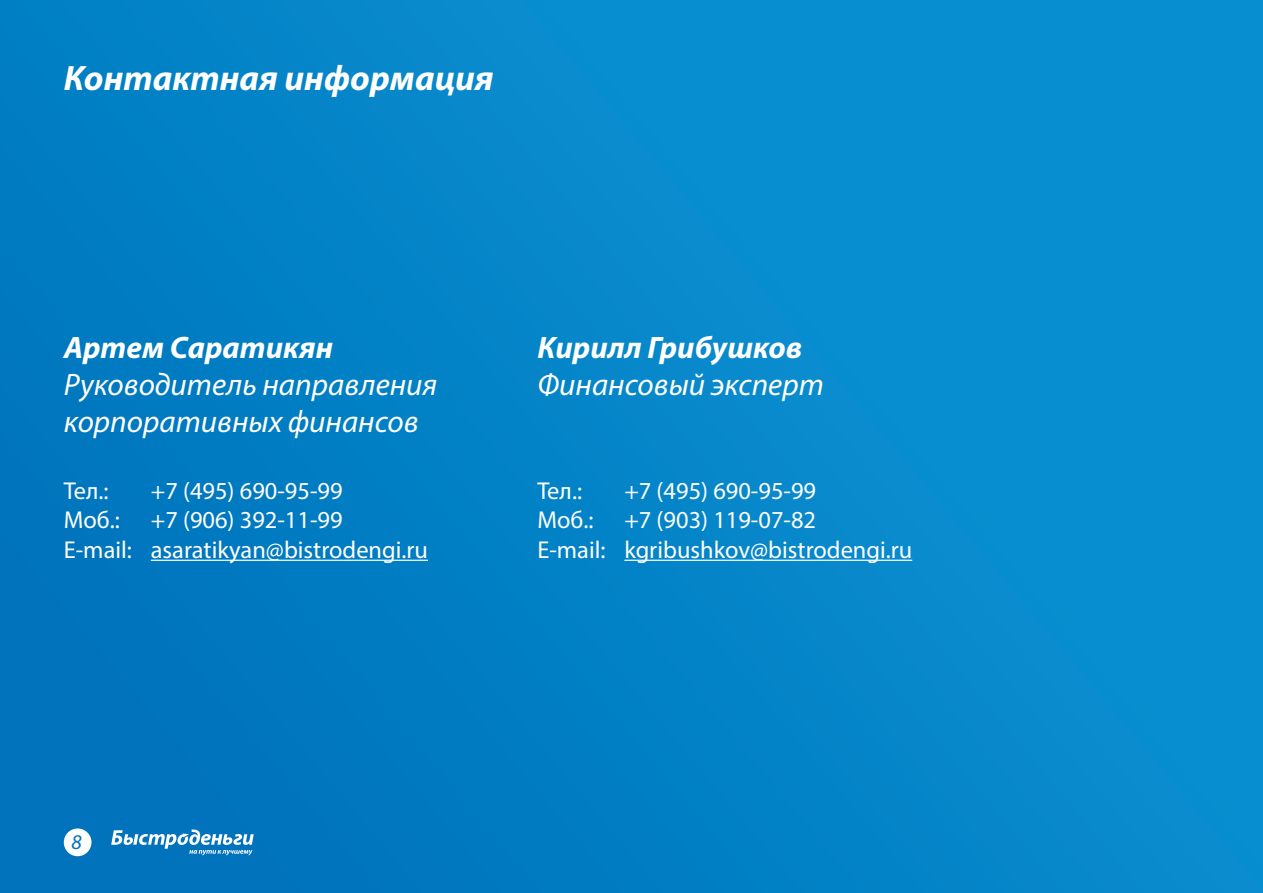
<style>
.page{position:relative;width:1263px;height:893px;background:#fff}
.page>*{position:absolute;margin:0;border:0;box-sizing:border-box;transform-origin:0 0}
.t1{font:italic 700 35.4px "Myriad Pro";color:#fff}
.t2{font:italic 31.05px/37.3px "Myriad Pro";color:#fff}
.t3{font:italic 700 31.05px "Myriad Pro";color:#fff}
.t4{font:24.45px/29.4px "Myriad Pro";color:#fff;text-align:center}
.t5{font:italic 21px "Myriad Pro";color:#0073bc}
</style>
<div class="page">
<div style="left:1px;top:0;width:1261px;height:892px;background:linear-gradient(to right,#0077bf,#0891d2)"></div>
<div style="left:64px;top:828px;width:27px;height:28px;background:#fff;border-radius:50%"></div>
<svg style="left:111px;top:829px;width:143px;height:26px"></svg>
<hr style="left:151px;top:560px;width:277px;height:1px;background:#fff">
<hr style="left:624px;top:560px;width:288px;height:1px;background:#fff">
<h1 class="t1" style="left:64px;top:55px;width:431px">Контактная информация</h1>
<p class="t3" style="left:64px;top:327px;width:271px">Артем Саратикян</p>
<p class="t2" style="left:64px;top:365px;width:375px">Руководитель направления корпоративных финансов</p>
<p class="t4" style="left:64px;top:476px;width:46px">Тел.:</p>
<p class="t4" style="left:151px;top:476px;width:193px">+7 (495) 690-95-99</p>
<p class="t4" style="left:64px;top:505px;width:58px">Моб.:</p>
<p class="t4" style="left:64px;top:505px;width:366px">+7 (906) 392-11-99<br>E-mail: asaratikyan@bistrodengi.ru</p>
<p class="t3" style="left:537px;top:327px;width:267px">Кирилл Грибушков</p>
<p class="t2" style="left:537px;top:365px;width:288px">Финансовый эксперт</p>
<p class="t4" style="left:537px;top:476px;width:46px">Тел.:</p>
<p class="t4" style="left:624px;top:476px;width:193px">+7 (495) 690-95-99</p>
<p class="t4" style="left:537px;top:505px;width:58px">Моб.:</p>
<p class="t4" style="left:537px;top:505px;width:376px">+7 (903) 119-07-82<br>E-mail: kgribushkov@bistrodengi.ru</p>
<p class="t5" style="left:72px;top:829px;width:12px">8</p>
</div>
